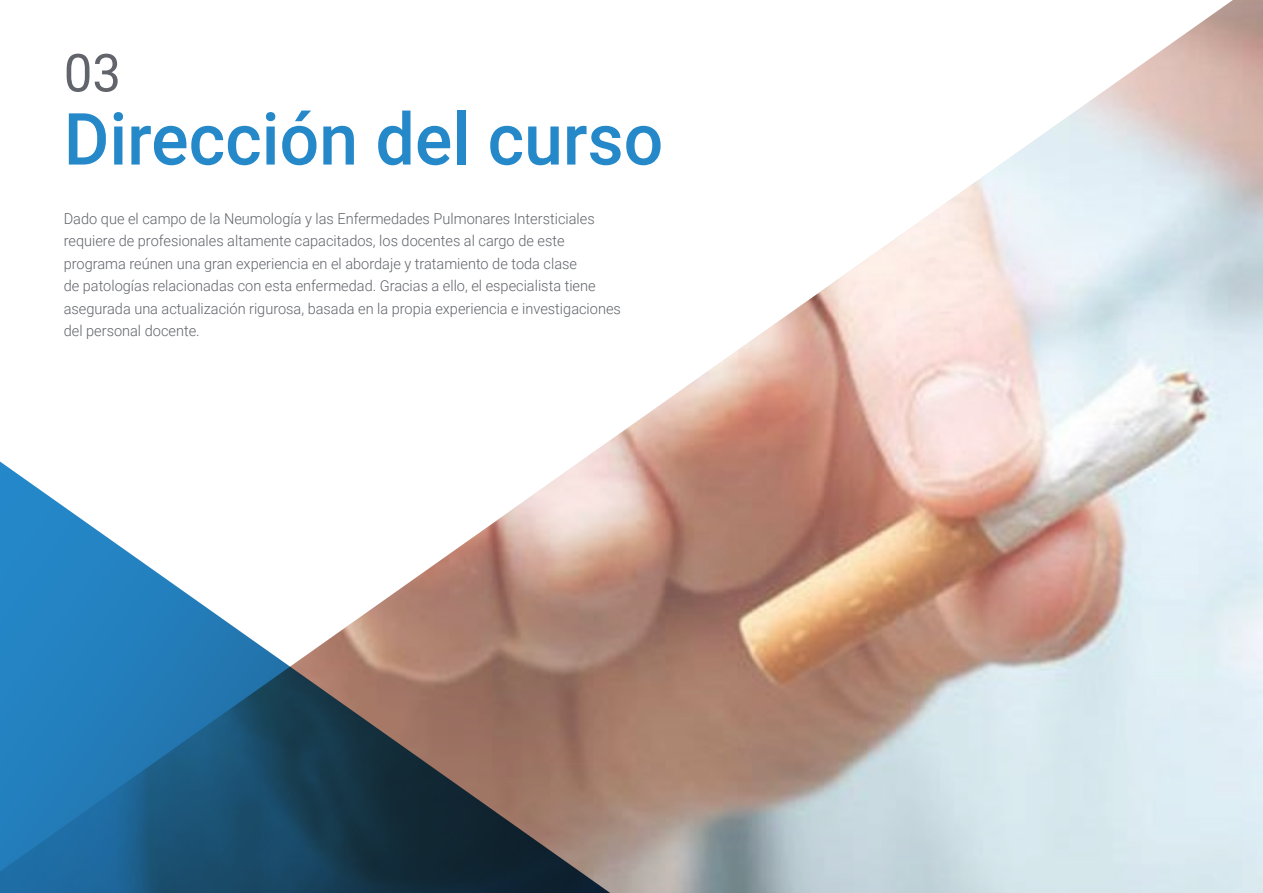
<style>
.page{position:relative;width:1263px;height:893px;background:#fff}
.page>*{position:absolute;margin:0;border:0;box-sizing:border-box;transform-origin:0 0}
.t1{font:500 72px "Roboto";color:#2488c9}
.t2{font:52.5px "Roboto";color:#61646a}
.t3{font:300 15px/22.5px "Roboto";color:#61646a}
</style>
<div class="page">
<img style="left:602px;top:0;width:661px;height:893px">
<svg style="left:0;top:446px;width:640px;height:447px"></svg>
<h2 class="t2" style="left:64px;top:36px;width:59px">03</h2>
<h1 class="t1" style="left:64px;top:89px;width:601px">Dirección del curso</h1>
<p class="t3" style="left:64px;top:207px;width:559px">Dado que el campo de la Neumología y las Enfermedades Pulmonares Intersticiales requiere de profesionales altamente capacitados, los docentes al cargo de este programa reúnen una gran experiencia en el abordaje y tratamiento de toda clase<br>de patologías relacionadas con esta enfermedad. Gracias a ello, el especialista tiene asegurada una actualización rigurosa, basada en la propia experiencia e investigaciones del personal docente.</p>
</div>
